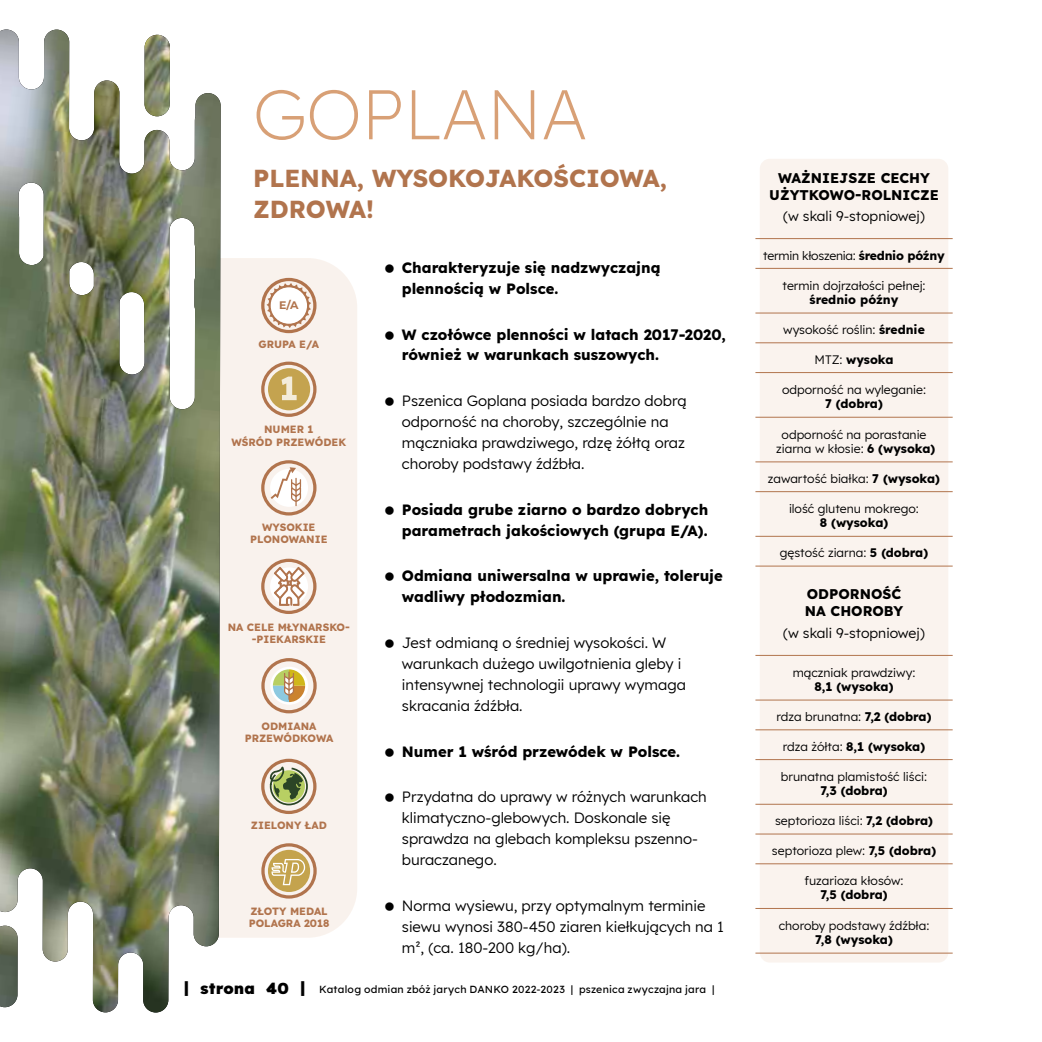
<style>
.page{position:relative;width:1042px;height:1042px;background:#fff}
.page>*{position:absolute;margin:0;border:0;box-sizing:border-box;transform-origin:0 0}
.t1{font:300 70px "Lexend";color:#d8a076}
.t2{font:700 24.5px/31.5px "Lexend";color:#b1744d}
.t3{font:800 15.75px "Lexend";letter-spacing:.01em;color:#000}
.t4{font:14.88px/21px "Lexend";color:#000}
.t5{font:700 14.88px/21px "Lexend";color:#000}
.t6{font:700 14px/16.8px "Lexend";color:#000;text-align:center}
.t7{font:14px "Lexend";color:#000}
.t8{font:12.25px/14px "Lexend";color:#000;text-align:center}
.t9{font:700 12.25px "Lexend";color:#000}
.t10{font:12.25px "Lexend";letter-spacing:-.02em;color:#000}
.t11{font:700 11.03px "Montserrat";color:#b1744d}
.t12{font:700 10.5px/12.2px "Lexend";color:#b1744d;text-align:center}
.t13{font:500 10.5px "Lexend";letter-spacing:.02em;color:#000}
.s1{font-weight:700}
.s2{font-weight:400}
</style>
<div class="page">
<div style="left:221px;top:258px;width:136px;height:680px;background:#f9f2ed"></div>
<div style="left:760px;top:159px;width:188px;height:803px;background:#faf3ee;border-radius:10px"></div>
<img style="left:0;top:29px;width:221px;height:983px">
<hr style="left:755px;top:655px;width:197px;height:1px;background:#b1744d">
<hr style="left:755px;top:699px;width:197px;height:1px;background:#b1744d">
<hr style="left:755px;top:729px;width:197px;height:1px;background:#b1744d">
<hr style="left:755px;top:759px;width:197px;height:1px;background:#b1744d">
<hr style="left:755px;top:804px;width:197px;height:1px;background:#b1744d">
<hr style="left:755px;top:833px;width:197px;height:1px;background:#b1744d">
<hr style="left:755px;top:863px;width:197px;height:1px;background:#b1744d">
<hr style="left:755px;top:908px;width:197px;height:1px;background:#b1744d">
<hr style="left:755px;top:952px;width:197px;height:1px;background:#b1744d">
<hr style="left:755px;top:238px;width:197px;height:1px;background:#b1744d">
<hr style="left:755px;top:268px;width:197px;height:1px;background:#b1744d">
<hr style="left:755px;top:313px;width:197px;height:1px;background:#b1744d">
<hr style="left:755px;top:342px;width:197px;height:1px;background:#b1744d">
<hr style="left:755px;top:372px;width:197px;height:1px;background:#b1744d">
<hr style="left:755px;top:417px;width:197px;height:1px;background:#b1744d">
<hr style="left:755px;top:461px;width:197px;height:1px;background:#b1744d">
<hr style="left:755px;top:491px;width:197px;height:1px;background:#b1744d">
<hr style="left:755px;top:536px;width:197px;height:1px;background:#b1744d">
<hr style="left:755px;top:566px;width:197px;height:1px;background:#b1744d">
<svg style="left:261px;top:278px;width:55px;height:55px"></svg>
<svg style="left:261px;top:559px;width:55px;height:55px"></svg>
<svg style="left:261px;top:362px;width:55px;height:55px;background:#d7bc91"></svg>
<svg style="left:261px;top:843px;width:56px;height:55px;background:#d8bf96"></svg>
<svg style="left:261px;top:759px;width:55px;height:55px;background:#bcb697"></svg>
<svg style="left:261px;top:658px;width:56px;height:55px;background:#dccbb1"></svg>
<svg style="left:261px;top:460px;width:55px;height:55px"></svg>
<h1 class="t1" style="left:253px;top:65px;width:335px">GOPLANA</h1>
<h2 class="t2" style="left:253px;top:161px;width:415px">PLENNA, WYSOKOJAKOŚCIOWA,<br>ZDROWA!</h2>
<p class="t11" style="left:279px;top:297px;width:21px">E/A</p>
<p class="t12" style="left:258px;top:338px;width:62px">GRUPA E/A</p>
<p class="t12" style="left:232px;top:423px;width:116px">NUMER 1<br>WŚRÓD PRZEWÓDEK</p>
<p class="t12" style="left:250px;top:520px;width:79px">WYSOKIE<br>PLONOWANIE</p>
<p class="t12" style="left:228px;top:620px;width:124px">NA CELE MŁYNARSKO--PIEKARSKIE</p>
<p class="t12" style="left:245px;top:719px;width:90px">ODMIANA<br>PRZEWÓDKOWA</p>
<p class="t12" style="left:251px;top:818px;width:77px">ZIELONY ŁAD</p>
<p class="t12" style="left:249px;top:904px;width:82px;text-align:left">ZŁOTY MEDAL<br>POLAGRA 2018</p>
<p class="t5" style="left:402px;top:256px;width:260px">Charakteryzuje się nadzwyczajną plennością w Polsce.</p>
<p class="t5" style="left:402px;top:323px;width:325px">W czołówce plenności w latach 2017-2020, również w warunkach suszowych.</p>
<p class="t4" style="left:402px;top:389px;width:286px">Pszenica Goplana posiada bardzo dobrą odporność na choroby, szczególnie na mączniaka prawdziwego, rdzę żółtą oraz choroby podstawy źdźbła.</p>
<p class="t5" style="left:402px;top:498px;width:308px">Posiada grube ziarno o bardzo dobrych parametrach jakościowych (grupa E/A).</p>
<p class="t5" style="left:402px;top:564px;width:323px">Odmiana uniwersalna w uprawie, toleruje wadliwy płodozmian.</p>
<p class="t4" style="left:402px;top:631px;width:285px">Jest odmianą o średniej wysokości. W warunkach dużego uwilgotnienia gleby i intensywnej technologii uprawy wymaga skracania źdźbła.</p>
<p class="t5" style="left:402px;top:739px;width:280px">Numer 1 wśród przewódek w Polsce.</p>
<p class="t4" style="left:402px;top:785px;width:306px">Przydatna do uprawy w różnych warunkach klimatyczno-glebowych. Doskonale się sprawdza na glebach kompleksu pszenno&shy;buraczanego.</p>
<p class="t4" style="left:402px;top:894px;width:324px">Norma wysiewu, przy optymalnym terminie siewu wynosi 380-450 ziaren kiełkujących na 1 m², (ca. 180-200 kg/ha).</p>
<p class="t3" style="left:184px;top:975px;width:124px">| strona 40 |</p>
<p class="t13" style="left:319px;top:982px;width:397px">Katalog odmian zbóż jarych DANKO 2022-2023 | pszenica zwyczajna jara |</p>
<p class="t6" style="left:769px;top:168px;width:171px">WAŻNIEJSZE CECHY<br>UŻYTKOWO-ROLNICZE</p>
<p class="t7" style="left:783px;top:206px;width:143px">(w skali 9-stopniowej)</p>
<p class="t10" style="left:763px;top:246px;width:183px">termin kłoszenia: <span class="s1">średnio późny</span></p>
<p class="t8" style="left:782px;top:278px;width:145px">termin dojrzałości pełnej:</p>
<p class="t9" style="left:809px;top:290px;width:90px">średnio późny</p>
<p class="t8" style="left:783px;top:322px;width:143px">wysokość roślin: <span class="s1">średnie</span></p>
<p class="t9" style="left:814px;top:350px;width:81px"><span class="s2">MTZ:</span> wysoka</p>
<p class="t8" style="left:782px;top:382px;width:145px">odporność na wyleganie:</p>
<p class="t9" style="left:825px;top:394px;width:59px">7 (dobra)</p>
<p class="t8" style="left:776px;top:426px;width:161px">odporność na porastanie ziarna w kłosie: <span class="s1">6 (wysoka)</span></p>
<p class="t8" style="left:768px;top:471px;width:174px">zawartość białka: <span class="s1">7 (wysoka)</span></p>
<p class="t8" style="left:789px;top:501px;width:131px">ilość glutenu mokrego:</p>
<p class="t9" style="left:820px;top:513px;width:70px">8 (wysoka)</p>
<p class="t8" style="left:780px;top:545px;width:150px">gęstość ziarna: <span class="s1">5 (dobra)</span></p>
<p class="t6" style="left:805px;top:585px;width:100px;text-align:left">ODPORNOŚĆ<br>NA CHOROBY</p>
<p class="t7" style="left:783px;top:623px;width:143px">(w skali 9-stopniowej)</p>
<p class="t8" style="left:792px;top:665px;width:124px">mączniak prawdziwy:</p>
<p class="t9" style="left:814px;top:676px;width:81px">8,1 (wysoka)</p>
<p class="t8" style="left:776px;top:709px;width:156px">rdza brunatna: <span class="s1">7,2 (dobra)</span></p>
<p class="t9" style="left:783px;top:736px;width:144px"><span class="s2">rdza żółta:</span> 8,1 (wysoka)</p>
<p class="t8" style="left:781px;top:769px;width:148px">brunatna plamistość liści:</p>
<p class="t9" style="left:820px;top:781px;width:69px">7,3 (dobra)</p>
<p class="t8" style="left:775px;top:813px;width:159px">septorioza liści: <span class="s1">7,2 (dobra)</span></p>
<p class="t8" style="left:772px;top:843px;width:166px">septorioza plew: <span class="s1">7,5 (dobra)</span></p>
<p class="t8" style="left:804px;top:873px;width:101px">fuzarioza kłosów:</p>
<p class="t9" style="left:820px;top:885px;width:69px">7,5 (dobra)</p>
<p class="t8" style="left:779px;top:918px;width:152px">choroby podstawy źdźbła:</p>
<p class="t9" style="left:815px;top:930px;width:79px">7,8 (wysoka)</p>
</div>
